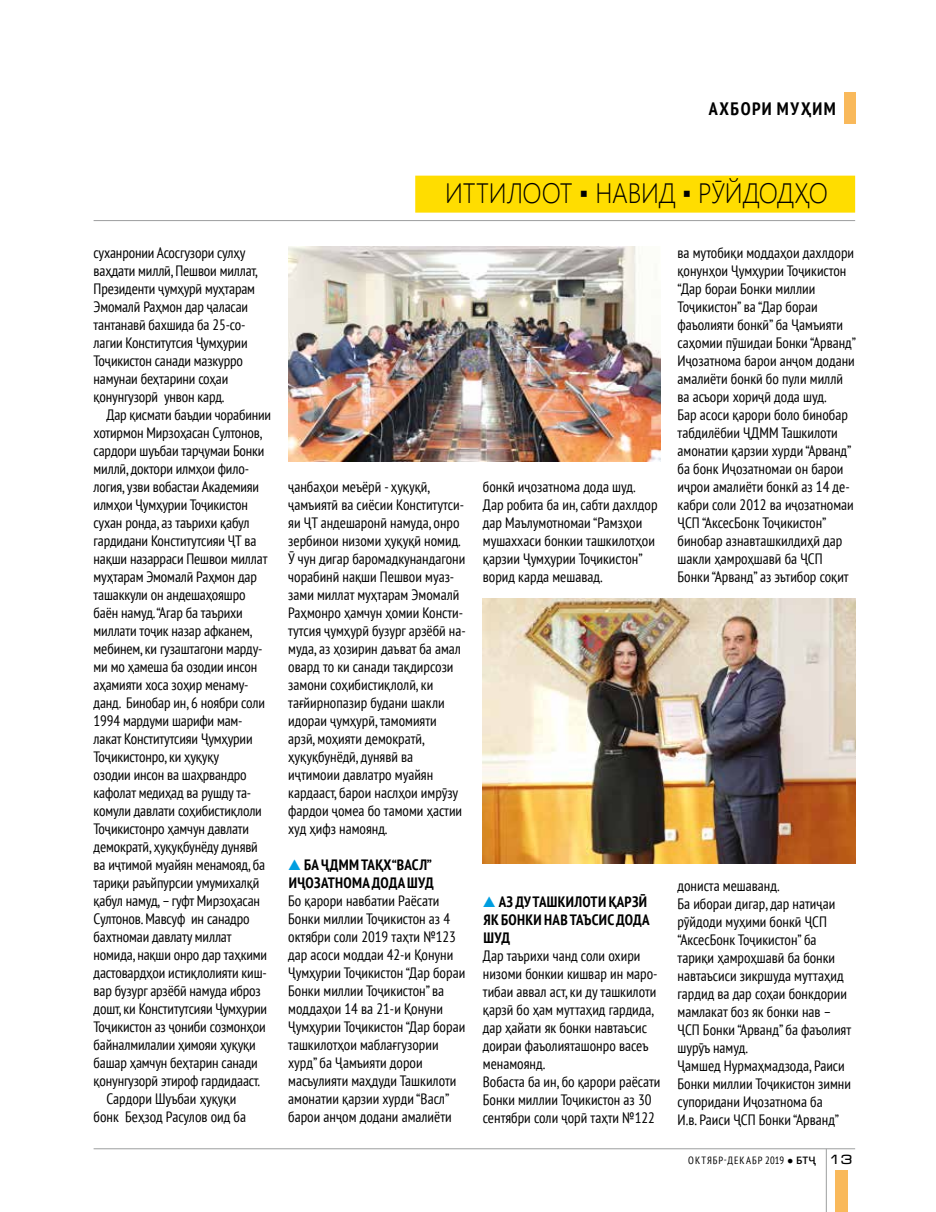
<style>
.page{position:relative;width:936px;height:1212px;background:#fff}
.page>*{position:absolute;margin:0;border:0;box-sizing:border-box;transform-origin:0 0}
.t1{font:300 27.9px "Segoe UI";letter-spacing:-.01em;color:#000;scale:.9 1}
.t2{font:700 condensed 18px "PT Sans";letter-spacing:.085em;color:#000}
.t3{font:condensed 15px/18px "PT Sans";color:#000}
.t4{font:700 condensed 15px/18px "PT Sans";letter-spacing:.02em;color:#000}
.t5{font:condensed 10.5px "PT Sans";letter-spacing:.095em;color:#000}
.s1{font-family:"Segoe UI";font-stretch:normal;color:#009ee0}
.s2{font-family:"Segoe UI";font-weight:600;font-stretch:normal}
.s3{font-family:"Micra Tj";font-stretch:normal;font-size:13.5px}
</style>
<div class="page">
<hr style="left:826px;top:1149px;width:1px;height:63px;background:#9c9e9f">
<hr style="left:94px;top:1148px;width:761px;height:1px;background:#9c9e9f">
<hr style="left:94px;top:220px;width:761px;height:1px;background:#9c9e9f">
<div style="left:834px;top:1170px;width:13px;height:42px;background:#f9b95b"></div>
<div style="left:415px;top:176px;width:440px;height:37px;background:#fd0"></div>
<div style="left:844px;top:92px;width:11px;height:31px;background:#f9b95b"></div>
<img style="left:288px;top:247px;width:372px;height:214px">
<img style="left:483px;top:598px;width:372px;height:265px">
<p class="t2" style="left:708px;top:96px;width:129px">АХБОРИ МУҲИМ</p>
<p class="t3" style="left:94px;top:244px;width:166px">суханронии Асосгузори сулҳу ваҳдати миллӣ, Пешвои миллат,<br>Президенти ҷумҳурӣ муҳтарам<br>Эмомалӣ Раҳмон дар ҷаласаи тантанавӣ бахшида ба 25-со&shy;лагии Конститутсия Ҷумҳурии<br>Тоҷикистон санади мазкурро намунаи беҳтарини соҳаи қонунгузорӣ унвон кард.</p>
<p class="t3" style="left:106px;top:406px;width:166px">Дар қисмати баъдии чорабинии</p>
<p class="t3" style="left:94px;top:424px;width:170px">хотирмон Мирзоҳасан Султонов,</p>
<p class="t3" style="left:94px;top:442px;width:172px">сардори шуъбаи тарҷумаи Бонки</p>
<p class="t3" style="left:94px;top:460px;width:157px">миллӣ, доктори илмҳои фило-</p>
<p class="t3" style="left:94px;top:478px;width:167px">логия, узви вобастаи Академияи</p>
<p class="t3" style="left:94px;top:496px;width:156px">илмҳои Ҷумҳурии Тоҷикистон</p>
<p class="t3" style="left:94px;top:514px;width:157px">сухан ронда, аз таърихи қабул</p>
<p class="t3" style="left:94px;top:532px;width:164px">гардидани Конститутсияи ҶТ ва</p>
<p class="t3" style="left:94px;top:550px;width:175px">нақши назарраси Пешвои миллат</p>
<p class="t3" style="left:94px;top:568px;width:165px">муҳтарам Эмомалӣ Раҳмон дар</p>
<p class="t3" style="left:94px;top:586px;width:153px">ташаккули он андешаҳояшро</p>
<p class="t3" style="left:94px;top:604px;width:151px">баён намуд. “Агар ба таърихи</p>
<p class="t3" style="left:94px;top:622px;width:160px">миллати тоҷик назар афканем,</p>
<p class="t3" style="left:94px;top:640px;width:170px">мебинем, ки гузаштагони марду-</p>
<p class="t3" style="left:94px;top:658px;width:165px">ми мо ҳамеша ба озодии инсон</p>
<p class="t3" style="left:94px;top:676px;width:156px">аҳамияти хоса зоҳир менаму-</p>
<p class="t3" style="left:94px;top:694px;width:173px">данд. Бинобар ин, 6 ноябри соли</p>
<p class="t3" style="left:94px;top:712px;width:150px">1994 мардуми шарифи мам-</p>
<p class="t3" style="left:94px;top:730px;width:160px">лакат Конститутсияи Ҷумҳурии</p>
<p class="t3" style="left:94px;top:748px;width:127px">Тоҷикистонро, ки ҳуқуқу</p>
<p class="t3" style="left:94px;top:766px;width:154px">озодии инсон ва шаҳрвандро</p>
<p class="t3" style="left:94px;top:784px;width:159px">кафолат медиҳад ва рушду та-</p>
<p class="t3" style="left:94px;top:802px;width:170px">комули давлати соҳибистиқлоли</p>
<p class="t3" style="left:94px;top:820px;width:157px">Тоҷикистонро ҳамчун давлати</p>
<p class="t3" style="left:94px;top:838px;width:166px">демократӣ, ҳуқуқбунёду дунявӣ</p>
<p class="t3" style="left:94px;top:856px;width:173px">ва иҷтимоӣ муайян менамояд, ба</p>
<p class="t3" style="left:94px;top:874px;width:167px">тариқи раъйпурсии умумихалқӣ</p>
<p class="t3" style="left:94px;top:892px;width:168px">қабул намуд, – гуфт Мирзоҳасан</p>
<p class="t3" style="left:94px;top:910px;width:157px">Султонов. Мавсуф ин санадро</p>
<p class="t3" style="left:94px;top:928px;width:139px">бахтномаи давлату миллат</p>
<p class="t3" style="left:94px;top:946px;width:175px">номида, нақши онро дар таҳкими</p>
<p class="t3" style="left:94px;top:964px;width:175px">дастовардҳои истиқлолияти киш-</p>
<p class="t3" style="left:94px;top:982px;width:169px">вар бузург арзёбӣ намуда иброз</p>
<p class="t3" style="left:94px;top:1000px;width:175px">дошт, ки Конститутсияи Ҷумҳурии</p>
<p class="t3" style="left:94px;top:1018px;width:173px">Тоҷикистон аз ҷониби созмонҳои</p>
<p class="t3" style="left:94px;top:1036px;width:164px">байналмилалии ҳимояи ҳуқуқи</p>
<p class="t3" style="left:94px;top:1054px;width:166px">башар ҳамчун беҳтарин санади</p>
<p class="t3" style="left:94px;top:1072px;width:168px">қонунгузорӣ этироф гардидааст.</p>
<p class="t3" style="left:106px;top:1090px;width:131px">Сардори Шуъбаи ҳуқуқи</p>
<p class="t3" style="left:94px;top:1108px;width:154px">бонк Беҳзод Расулов оид ба</p>
<h1 class="t1" style="left:445px;top:174px;width:426px">ИТТИЛООТ ▪ НАВИД ▪ РӮЙДОДҲО</h1>
<p class="t3" style="left:288px;top:477px;width:179px">ҷанбаҳои меъёрӣ - ҳуқуқӣ, ҷамъиятӣ ва сиёсии Конститутси&shy;яи ҶТ андешаронӣ намуда, онро зербинои низоми ҳуқуқӣ номид.<br>Ӯ чун дигар баромадкунандагони чорабинӣ нақши Пешвои муаз&shy;зами миллат муҳтарам Эмомалӣ<br>Раҳмонро ҳамчун ҳомии Консти&shy;тутсия ҷумҳурӣ бузург арзёбӣ на&shy;муда, аз ҳозирин даъват ба амал овард то ки санади тақдирсози замони соҳибистиқлолӣ, ки тағйирнопазир будани шакли идораи ҷумҳурӣ, тамомияти арзӣ, моҳияти демократӣ, ҳуқуқбунёдӣ, дунявӣ ва иҷтимоии давлатро муайян кардааст, барои наслҳои имрӯзу фардои ҷомеа бо тамоми ҳастии худ ҳифз намоянд.</p>
<p class="t4" style="left:288px;top:856px;width:147px"><span class="s1">▲</span> БА ҶДММ ТАҚХ “ВАСЛ”<br>ИҶОЗАТНОМА ДОДА ШУД</p>
<p class="t3" style="left:288px;top:891px;width:178px">Бо қарори навбатии Раёсати<br>Бонки миллии Тоҷикистон аз 4 октябри соли 2019 таҳти №123 дар асоси моддаи 42-и Қонуни<br>Ҷумҳурии Тоҷикистон “Дар бораи<br>Бонки миллии Тоҷикистон” ва моддаҳои 14 ва 21-и Қонуни<br>Ҷумҳурии Тоҷикистон “Дар бораи ташкилотҳои маблағгузории хурд” ба Ҷамъияти дорои масъулияти маҳдуди Ташкилоти амонатии қарзии хурди “Васл” барои анҷом додани амалиёти</p>
<p class="t3" style="left:483px;top:477px;width:176px">бонкӣ иҷозатнома дода шуд.<br>Дар робита ба ин, сабти дахлдор дар Маълумотномаи “Рамзҳои мушаххаси бонкии ташкилотҳои қарзии Ҷумҳурии Тоҷикистон” ворид карда мешавад.</p>
<p class="t4" style="left:483px;top:892px;width:168px"><span class="s1">▲</span> АЗ ДУ ТАШКИЛОТИ ҚАРЗӢ<br>ЯК БОНКИ НАВ ТАЪСИС ДОДА<br>ШУД</p>
<p class="t3" style="left:483px;top:946px;width:179px">Дар таърихи чанд соли охири низоми бонкии кишвар ин маро&shy;тибаи аввал аст, ки ду ташкилоти қарзӣ бо ҳам муттаҳид гардида, дар ҳайати як бонки навтаъсис доираи фаъолияташонро васеъ менамоянд.<br>Вобаста ба ин, бо қарори раёсати<br>Бонки миллии Тоҷикистон аз 30 сентябри соли ҷорӣ таҳти №122</p>
<p class="t3" style="left:677px;top:244px;width:180px">ва мутобиқи моддаҳои дахлдори қонунҳои Ҷумҳурии Тоҷикистон “Дар бораи Бонки миллии<br>Тоҷикистон” ва “Дар бораи фаъолияти бонкӣ” ба Ҷамъияти саҳомии пӯшидаи Бонки “Арванд”<br>Иҷозатнома барои анҷом додани амалиёти бонкӣ бо пули миллӣ ва асъори хориҷӣ дода шуд.<br>Бар асоси қарори боло бинобар табдилёбии ҶДММ Ташкилоти амонатии қарзии хурди “Арванд” ба бонк Иҷозатномаи он барои иҷрои амалиёти бонкӣ аз 14 де&shy;кабри соли 2012 ва иҷозатномаи<br>ҶСП “АксесБонк Тоҷикистон” бинобар азнавташкилдиҳӣ дар шакли ҳамроҳшавӣ ба ҶСП<br>Бонки “Арванд” аз эътибор соқит</p>
<p class="t3" style="left:677px;top:876px;width:175px">дониста мешаванд.<br>Ба ибораи дигар, дар натиҷаи рӯйдоди муҳими бонкӣ ҶСП “АксесБонк Тоҷикистон” ба тариқи ҳамроҳшавӣ ба бонки навтаъсиси зикршуда муттаҳид гардид ва дар соҳаи бонкдории мамлакат боз як бонки нав –<br>ҶСП Бонки “Арванд” ба фаъолият шурӯъ намуд.<br>Ҷамшед Нурмаҳмадзода, Раиси<br>Бонки миллии Тоҷикистон зимни супоридани Иҷозатнома ба<br>И.в. Раиси ҶСП Бонки “Арванд”</p>
<p class="t5" style="left:688px;top:1154px;width:166px">ОКТЯБР-ДЕКАБР 2019 <span class="s2">● БТҶ</span> <span class="s3">13</span></p>
</div>
